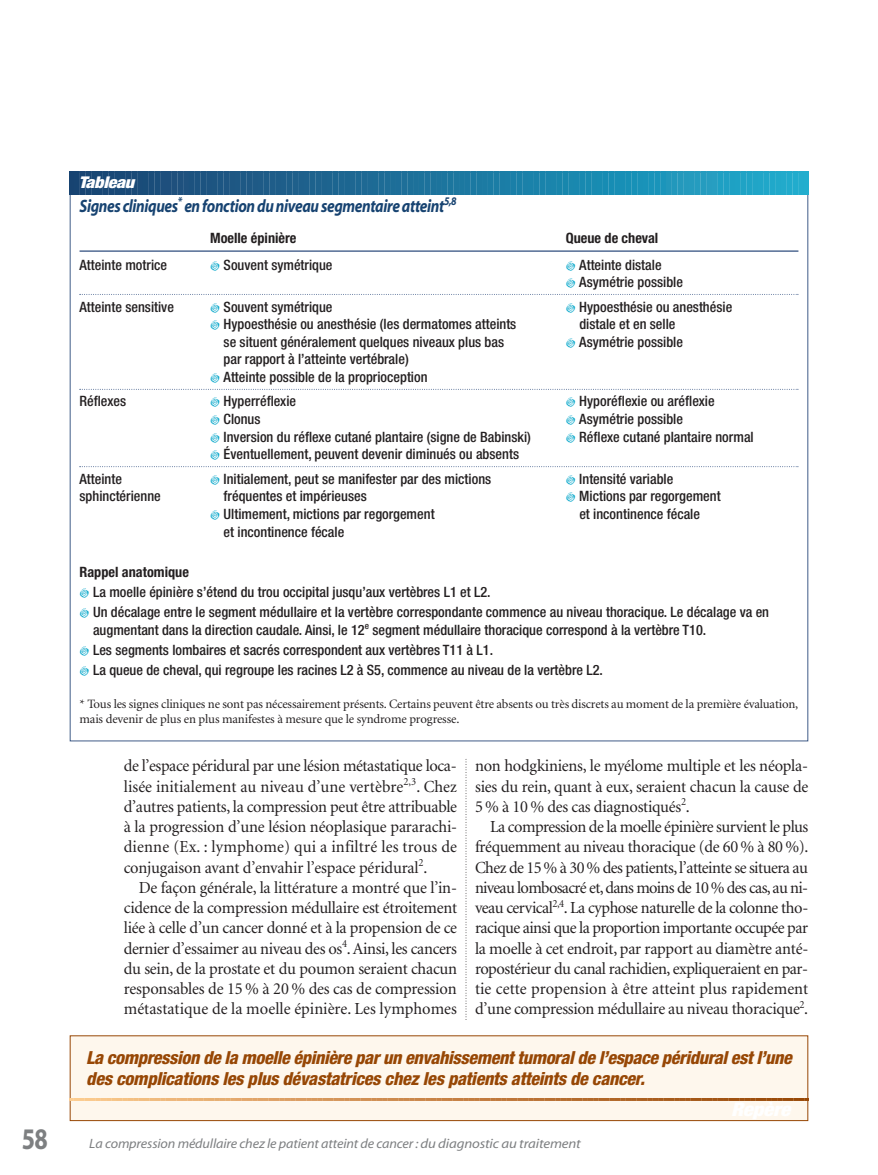
<style>
.page{position:relative;width:878px;height:1175px;background:#fff}
.page>*{position:absolute;margin:0;border:0;box-sizing:border-box;transform-origin:0 0}
.t1{font:700 30px "Myriad";color:#7d7f81;scale:.8 1}
.t2{font:italic 800 condensed 18px/21.8px "Helvetica Neue";letter-spacing:-.02em;color:#974705}
.t3{font:italic 700 18px "Myriad";letter-spacing:-.025em;color:#174371;scale:.85 1}
.t4{font:16.8px/20.2px "Minion";letter-spacing:-.01em;color:#231f20;text-align:justify}
.t5{font:italic 900 condensed 16.2px "Helvetica Neue";letter-spacing:-.015em;color:#fff;scale:1.11 1}
.t6{font:500 condensed 14.25px/20.2px "Helvetica Neue";color:#231f20}
.t7{font:700 condensed 14.25px "Helvetica Neue";color:#231f20}
.t8{font:italic 13.5px "Myriad";letter-spacing:-.01em;color:#7d7f81;scale:1.05 1}
.t9{font:12.75px/15px "Minion";letter-spacing:-.015em;color:#231f20}
</style>
<div class="page">
<svg style="left:465px;top:759px;width:1px;height:259px"></svg>
<hr style="left:80px;top:250px;width:718px;height:2px;background:#526b94">
<svg style="left:80px;top:294px;width:718px;height:1px"></svg>
<svg style="left:80px;top:389px;width:718px;height:1px"></svg>
<svg style="left:80px;top:466px;width:718px;height:1px"></svg>
<svg style="left:71px;top:172px;width:87px;height:22px;background:#1c4b78"></svg>
<hr style="left:162px;top:172px;width:2px;height:22px;background:#1e4f7d">
<svg style="left:168px;top:172px;width:13px;height:22px"></svg>
<hr style="left:185px;top:172px;width:2px;height:22px;background:#1f527f">
<svg style="left:191px;top:172px;width:13px;height:22px"></svg>
<hr style="left:208px;top:172px;width:2px;height:22px;background:#1d5481">
<svg style="left:214px;top:172px;width:13px;height:22px"></svg>
<hr style="left:231px;top:172px;width:2px;height:22px;background:#1e5783">
<svg style="left:237px;top:172px;width:168px;height:22px;background:#216590"></svg>
<hr style="left:409px;top:172px;width:2px;height:22px;background:#1d7099">
<svg style="left:415px;top:172px;width:13px;height:22px"></svg>
<hr style="left:432px;top:172px;width:2px;height:22px;background:#1d739c">
<svg style="left:438px;top:172px;width:13px;height:22px"></svg>
<hr style="left:455px;top:172px;width:2px;height:22px;background:#1d779f">
<svg style="left:461px;top:172px;width:13px;height:22px"></svg>
<hr style="left:478px;top:172px;width:2px;height:22px;background:#1c7aa2">
<svg style="left:484px;top:172px;width:168px;height:22px;background:#1c88af"></svg>
<hr style="left:656px;top:172px;width:2px;height:22px;background:#1994ba">
<svg style="left:662px;top:172px;width:13px;height:22px"></svg>
<hr style="left:679px;top:172px;width:2px;height:22px;background:#2599bc">
<svg style="left:685px;top:172px;width:13px;height:22px"></svg>
<hr style="left:702px;top:172px;width:2px;height:22px;background:#259cbf">
<svg style="left:708px;top:172px;width:13px;height:22px"></svg>
<hr style="left:725px;top:172px;width:2px;height:22px;background:#1fa0c4">
<svg style="left:731px;top:172px;width:76px;height:22px;background:#23a8c9"></svg>
<div style="left:70px;top:1035px;width:737px;height:85px;background:#fef7ed"></div>
<svg style="left:70px;top:1098px;width:23px;height:22px"></svg>
<hr style="left:97px;top:1098px;width:2px;height:22px;background:#f9c78a">
<svg style="left:103px;top:1098px;width:109px;height:3px"></svg>
<hr style="left:216px;top:1098px;width:2px;height:22px;background:#e6ae71">
<svg style="left:222px;top:1098px;width:109px;height:3px"></svg>
<hr style="left:335px;top:1098px;width:2px;height:22px;background:#d59559">
<svg style="left:341px;top:1098px;width:255px;height:3px"></svg>
<hr style="left:600px;top:1098px;width:2px;height:22px;background:#b16728">
<svg style="left:606px;top:1098px;width:109px;height:3px"></svg>
<hr style="left:719px;top:1098px;width:2px;height:22px;background:#a25414">
<svg style="left:725px;top:1098px;width:82px;height:3px"></svg>
<h1 class="t1" style="left:22px;top:1127px;width:34px">58</h1>
<p class="t5" style="left:79px;top:177px;width:51px">Tableau</p>
<p class="t3" style="left:80px;top:199px;width:445px">Signes cliniques<sup>*</sup> en fonction du niveau segmentaire atteint<sup>5,8</sup></p>
<p class="t7" style="left:210px;top:233px;width:88px">Moelle épinière</p>
<p class="t7" style="left:566px;top:233px;width:94px">Queue de cheval</p>
<p class="t6" style="left:80px;top:255px;width:89px">Atteinte motrice</p>
<p class="t6" style="left:224px;top:255px;width:110px">Souvent symétrique</p>
<p class="t6" style="left:579px;top:257px;width:105px;line-height:17.7px">Atteinte distale<br>Asymétrie possible</p>
<p class="t6" style="left:80px;top:297px;width:96px">Atteinte sensitive</p>
<p class="t6" style="left:224px;top:297px;width:110px">Souvent symétrique</p>
<p class="t6" style="left:579px;top:297px;width:154px">Hypoesthésie ou anesthésie</p>
<p class="t6" style="left:224px;top:315px;width:294px">Hypoesthésie ou anesthésie (les dermatomes atteints</p>
<p class="t6" style="left:579px;top:315px;width:98px">distale et en selle</p>
<p class="t6" style="left:224px;top:333px;width:282px">se situent généralement quelques niveaux plus bas</p>
<p class="t6" style="left:579px;top:333px;width:105px">Asymétrie possible</p>
<p class="t6" style="left:223px;top:352px;width:205px;line-height:17.5px">par rapport à l’atteinte vertébrale)<br>Atteinte possible de la proprioception</p>
<p class="t6" style="left:80px;top:392px;width:48px">Réflexes</p>
<p class="t6" style="left:224px;top:392px;width:74px">Hyperréflexie</p>
<p class="t6" style="left:579px;top:392px;width:137px">Hyporéflexie ou aréflexie</p>
<p class="t6" style="left:224px;top:410px;width:38px">Clonus</p>
<p class="t6" style="left:579px;top:410px;width:105px">Asymétrie possible</p>
<p class="t6" style="left:224px;top:428px;width:309px">Inversion du réflexe cutané plantaire (signe de Babinski)</p>
<p class="t6" style="left:579px;top:428px;width:176px">Réflexe cutané plantaire normal</p>
<p class="t6" style="left:224px;top:445px;width:297px">Éventuellement, peuvent devenir diminués ou absents</p>
<p class="t6" style="left:80px;top:470px;width:44px">Atteinte</p>
<p class="t6" style="left:224px;top:470px;width:269px">Initialement, peut se manifester par des mictions</p>
<p class="t6" style="left:579px;top:470px;width:95px">Intensité variable</p>
<p class="t6" style="left:80px;top:487px;width:83px">sphinctérienne</p>
<p class="t6" style="left:224px;top:487px;width:145px">fréquentes et impérieuses</p>
<p class="t6" style="left:579px;top:487px;width:143px">Mictions par regorgement</p>
<p class="t6" style="left:224px;top:505px;width:212px">Ultimement, mictions par regorgement</p>
<p class="t6" style="left:579px;top:505px;width:122px">et incontinence fécale</p>
<p class="t6" style="left:224px;top:522px;width:122px">et incontinence fécale</p>
<p class="t7" style="left:80px;top:566px;width:111px">Rappel anatomique</p>
<p class="t6" style="left:93px;top:583px;width:677px">La moelle épinière s’étend du trou occipital jusqu’aux vertèbres L1 et L2.<br>Un décalage entre le segment médullaire et la vertèbre correspondante commence au niveau thoracique. Le décalage va en</p>
<p class="t6" style="left:93px;top:621px;width:614px">augmentant dans la direction caudale. Ainsi, le 12<sup>e</sup> segment médullaire thoracique correspond à la vertèbre T10.<br>Les segments lombaires et sacrés correspondent aux vertèbres T11 à L1.<br>La queue de cheval, qui regroupe les racines L2 à S5, commence au niveau de la vertèbre L2.</p>
<p class="t9" style="left:80px;top:698px;width:720px">* Tous les signes cliniques ne sont pas nécessairement présents. Certains peuvent être absents ou très discrets au moment de la première évaluation, mais devenir de plus en plus manifestes à mesure que le syndrome progresse.</p>
<p class="t4" style="left:124px;top:757px;width:335px">de l’espace péridural par une lésion métastatique loca&shy;lisée initialement au niveau d’une vertèbre<sup>2,3</sup>. Chez d’autres patients, la compression peut être attribuable à la progression d’une lésion néoplasique pararachi&shy;dienne (Ex. : lymphome) qui a infiltré les trous de conjugaison avant d’envahir l’espace péridural<sup>2</sup>.</p>
<p class="t4" style="left:124px;top:878px;width:335px;text-indent:15px">De façon générale, la littérature a montré que l’in&shy;cidence de la compression médullaire est étroitement liée à celle d’un cancer donné et à la propension de ce dernier d’essaimer au niveau des os<sup>4</sup>. Ainsi, les cancers du sein, de la prostate et du poumon seraient chacun responsables de 15 % à 20 % des cas de compression métastatique de la moelle épinière. Les lymphomes</p>
<p class="t4" style="left:475px;top:757px;width:335px">non hodgkiniens, le myélome multiple et les néopla&shy;sies du rein, quant à eux, seraient chacun la cause de 5 % à 10 % des cas diagnostiqués<sup>2</sup>.</p>
<p class="t4" style="left:475px;top:818px;width:335px;text-indent:15px">La compression de la moelle épinière survient le plus fréquemment au niveau thoracique (de 60 % à 80 %).<br>Chez de 15% à 30% des patients, l’atteinte se situera au niveau lombosacré et,dans moins de 10% des cas,au ni&shy;veau cervical<sup>2,4</sup>. La cyphose naturelle de la colonne tho&shy;racique ainsi que la proportion importante occupée par la moelle à cet endroit, par rapport au diamètre anté&shy;ropostérieur du canal rachidien, expliqueraient en par&shy;tie cette propension à être atteint plus rapidement d’une compression médullaire au niveau thoracique<sup>2</sup>.</p>
<p class="t2" style="left:86px;top:1047px;width:707px">La compression de la moelle épinière par un envahissement tumoral de l’espace péridural est l’une des complications les plus dévastatrices chez les patients atteints de cancer.</p>
<p class="t8" style="left:89px;top:1138px;width:469px">La compression médullaire chez le patient atteint de cancer :du diagnostic au traitement</p>
</div>
